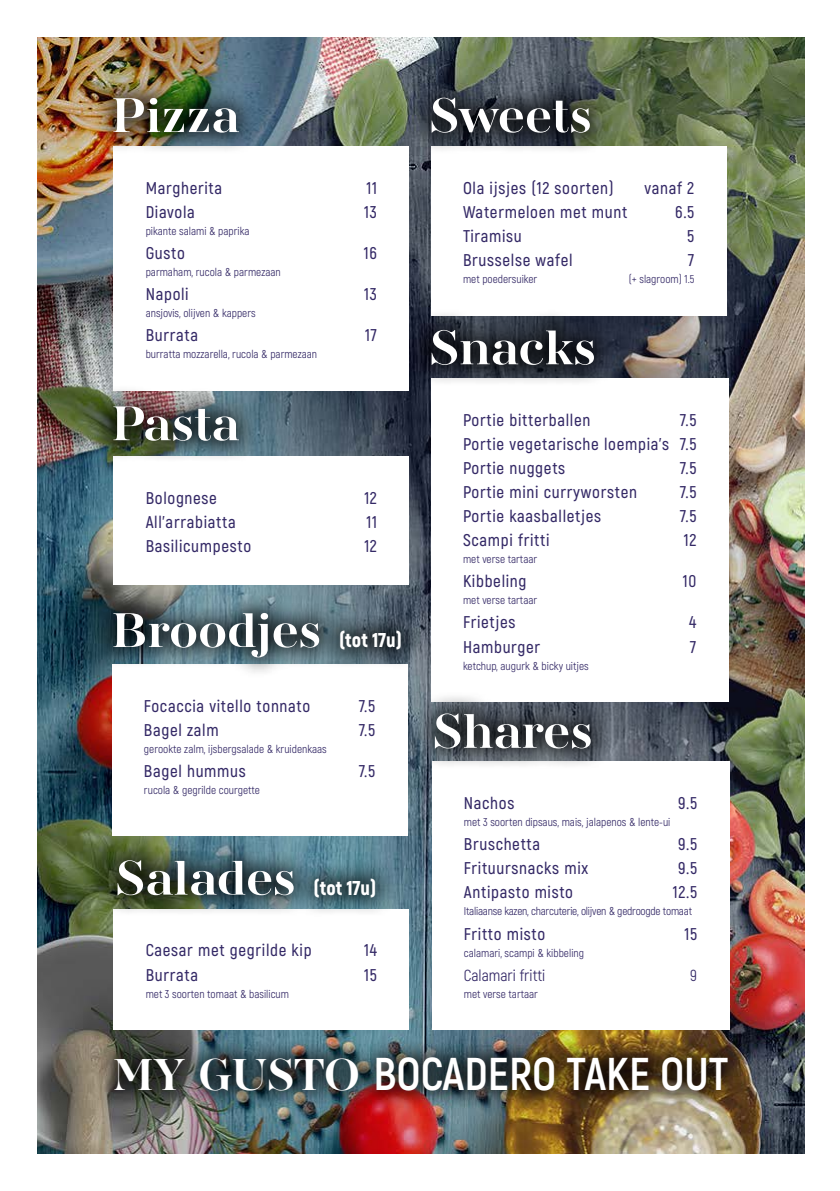
<style>
.page{position:relative;width:840px;height:1191px;background:#fff}
.page>*{position:absolute;margin:0;border:0;box-sizing:border-box;transform-origin:0 0}
.t1{font:700 50px "AW Conqueror Std Didot";color:#fff}
.t2{font:700 46px "Akrobat";color:#fff}
.t3{font:900 20px "Akrobat";color:#fff}
.t4{font:600 17px/24.2px "Akrobat";letter-spacing:.04em;color:#342966;text-align:justify}
.t5{font:16px "Akrobat";color:#342966}
.t6{font:11.4px "Akrobat";color:#342966}
.t7{font:11.4px "Akrobat";letter-spacing:-.02em;color:#342966}
.s1{font-family:"AW Conqueror Std Didot"}
</style>
<div class="page">
<img style="left:38px;top:38px;width:766px;height:1115px">
<div style="left:113px;top:146px;width:296px;height:244px;background:#fff"></div>
<div style="left:113px;top:456px;width:296px;height:128px;background:#fff"></div>
<div style="left:112px;top:664px;width:295px;height:171px;background:#fff"></div>
<div style="left:113px;top:908px;width:296px;height:121px;background:#fff"></div>
<div style="left:430px;top:146px;width:296px;height:169px;background:#fff"></div>
<div style="left:430px;top:378px;width:298px;height:323px;background:#fff"></div>
<div style="left:431px;top:761px;width:298px;height:268px;background:#fff"></div>
<div style="left:92px;top:76px;width:168px;height:79px;background:#000;opacity:.71"></div>
<div style="left:92px;top:384px;width:168px;height:79px;background:#000;opacity:.71"></div>
<div style="left:95px;top:1036px;width:652px;height:74px;background:#000;opacity:.71"></div>
<div style="left:409px;top:75px;width:203px;height:80px;background:#000;opacity:.71"></div>
<div style="left:409px;top:307px;width:207px;height:80px;background:#000;opacity:.71"></div>
<div style="left:412px;top:691px;width:200px;height:80px;background:#000;opacity:.71"></div>
<div style="left:95px;top:837px;width:302px;height:81px;background:#000;opacity:.71"></div>
<div style="left:92px;top:590px;width:331px;height:88px;background:#000;opacity:.71"></div>
<h1 class="t1" style="left:112px;top:90px;width:129px">Pizza</h1>
<p class="t4" style="left:146px;top:176px;width:78px">Margherita</p>
<p class="t4" style="left:366px;top:176px;width:12px">11</p>
<p class="t4" style="left:146px;top:200px;width:51px">Diavola</p>
<p class="t4" style="left:364px;top:200px;width:14px">13</p>
<p class="t6" style="left:146px;top:224px;width:105px">pikante salami &amp; paprika</p>
<p class="t4" style="left:146px;top:241px;width:41px">Gusto</p>
<p class="t4" style="left:364px;top:241px;width:15px">16</p>
<p class="t6" style="left:146px;top:265px;width:136px">parmaham, rucola &amp; parmezaan</p>
<p class="t4" style="left:146px;top:282px;width:45px">Napoli</p>
<p class="t4" style="left:364px;top:282px;width:14px">13</p>
<p class="t6" style="left:146px;top:306px;width:111px">ansjovis, olijven &amp; kappers</p>
<p class="t4" style="left:146px;top:323px;width:54px">Burrata</p>
<p class="t4" style="left:365px;top:323px;width:13px">17</p>
<p class="t6" style="left:146px;top:347px;width:173px">burratta mozzarella, rucola &amp; parmezaan</p>
<h1 class="t1" style="left:112px;top:398px;width:129px">Pasta</h1>
<p class="t4" style="left:146px;top:486px;width:73px">Bolognese</p>
<p class="t4" style="left:364px;top:486px;width:14px">12</p>
<p class="t4" style="left:146px;top:510px;width:91px">All’arrabiatta</p>
<p class="t4" style="left:366px;top:510px;width:12px">11</p>
<p class="t4" style="left:146px;top:534px;width:107px">Basilicumpesto</p>
<p class="t4" style="left:364px;top:534px;width:14px">12</p>
<h1 class="t1" style="left:112px;top:605px;width:211px">Broodjes</h1>
<p class="t3" style="left:339px;top:627px;width:64px">(tot 17u)</p>
<p class="t4" style="left:144px;top:693px;width:168px">Focaccia vitello tonnato</p>
<p class="t4" style="left:359px;top:693px;width:18px">7.5</p>
<p class="t4" style="left:144px;top:717px;width:76px">Bagel zalm</p>
<p class="t4" style="left:359px;top:717px;width:18px">7.5</p>
<p class="t6" style="left:144px;top:742px;width:184px">gerookte zalm, ijsbergsalade &amp; kruidenkaas</p>
<p class="t4" style="left:144px;top:759px;width:103px">Bagel hummus</p>
<p class="t4" style="left:359px;top:759px;width:18px">7.5</p>
<p class="t6" style="left:144px;top:783px;width:117px">rucola &amp; gegrilde courgette</p>
<h1 class="t1" style="left:113px;top:853px;width:184px">Salades</h1>
<p class="t3" style="left:313px;top:874px;width:64px">(tot 17u)</p>
<p class="t4" style="left:146px;top:938px;width:167px">Caesar met gegrilde kip</p>
<p class="t4" style="left:364px;top:938px;width:14px">14</p>
<p class="t4" style="left:146px;top:962px;width:54px">Burrata</p>
<p class="t4" style="left:364px;top:962px;width:14px">15</p>
<p class="t6" style="left:146px;top:986px;width:145px">met 3 soorten tomaat &amp; basilicum</p>
<h1 class="t1" style="left:427px;top:90px;width:166px">Sweets</h1>
<p class="t4" style="left:463px;top:176px;width:152px">Ola ijsjes (12 soorten)</p>
<p class="t4" style="left:644px;top:176px;width:51px">vanaf 2</p>
<p class="t4" style="left:463px;top:200px;width:166px">Watermeloen met munt</p>
<p class="t4" style="left:674px;top:200px;width:21px">6.5</p>
<p class="t4" style="left:463px;top:224px;width:60px">Tiramisu</p>
<p class="t4" style="left:686px;top:224px;width:9px">5</p>
<p class="t4" style="left:463px;top:248px;width:111px">Brusselse wafel</p>
<p class="t4" style="left:687px;top:248px;width:8px">7</p>
<p class="t6" style="left:463px;top:272px;width:76px">met poedersuiker</p>
<p class="t6" style="left:628px;top:272px;width:67px">(+ slagroom) 1.5</p>
<h1 class="t1" style="left:427px;top:322px;width:170px">Snacks</h1>
<p class="t4" style="left:463px;top:407px;width:129px">Portie bitterballen</p>
<p class="t4" style="left:463px;top:407px;width:235px;text-indent:217px">7.5<br>Portie vegetarische loempia’s 7.5<br>Portie nuggets</p>
<p class="t4" style="left:680px;top:456px;width:18px">7.5</p>
<p class="t4" style="left:463px;top:480px;width:175px">Portie mini curryworsten</p>
<p class="t4" style="left:680px;top:480px;width:18px">7.5</p>
<p class="t4" style="left:463px;top:504px;width:139px">Portie kaasballetjes</p>
<p class="t4" style="left:680px;top:504px;width:18px">7.5</p>
<p class="t4" style="left:463px;top:528px;width:88px">Scampi fritti</p>
<p class="t4" style="left:683px;top:528px;width:14px">12</p>
<p class="t6" style="left:463px;top:552px;width:76px">met verse tartaar</p>
<p class="t4" style="left:463px;top:569px;width:65px">Kibbeling</p>
<p class="t4" style="left:682px;top:569px;width:15px">10</p>
<p class="t6" style="left:463px;top:593px;width:76px">met verse tartaar</p>
<p class="t4" style="left:463px;top:610px;width:54px">Frietjes</p>
<p class="t4" style="left:688px;top:610px;width:9px">4</p>
<p class="t4" style="left:463px;top:634px;width:79px">Hamburger</p>
<p class="t4" style="left:689px;top:634px;width:8px">7</p>
<p class="t6" style="left:463px;top:659px;width:127px">ketchup, augurk &amp; bicky uitjes</p>
<h1 class="t1" style="left:430px;top:706px;width:164px">Shares</h1>
<p class="t4" style="left:463px;top:791px;width:52px">Nachos</p>
<p class="t4" style="left:677px;top:791px;width:21px">9.5</p>
<p class="t6" style="left:463px;top:815px;width:208px">met 3 soorten dipsaus, mais, jalapenos &amp; lente-ui</p>
<p class="t4" style="left:463px;top:832px;width:78px">Bruschetta</p>
<p class="t4" style="left:677px;top:832px;width:21px">9.5</p>
<p class="t4" style="left:463px;top:856px;width:126px">Frituursnacks mix</p>
<p class="t4" style="left:677px;top:856px;width:21px">9.5</p>
<p class="t4" style="left:463px;top:880px;width:111px">Antipasto misto</p>
<p class="t4" style="left:672px;top:880px;width:26px">12.5</p>
<p class="t7" style="left:463px;top:904px;width:229px">Italiaanse kazen, charcuterie, olijven &amp; gedroogde tomaat</p>
<p class="t4" style="left:463px;top:921px;width:83px">Fritto misto</p>
<p class="t4" style="left:684px;top:921px;width:14px">15</p>
<p class="t6" style="left:463px;top:945px;width:122px">calamari, scampi &amp; kibbeling</p>
<p class="t5" style="left:463px;top:965px;width:83px">Calamari fritti</p>
<p class="t5" style="left:690px;top:965px;width:8px">9</p>
<p class="t6" style="left:463px;top:986px;width:76px">met verse tartaar</p>
<h2 class="t2" style="left:113px;top:1044px;width:616px"><span class="s1">MY GUSTO</span> BOCADERO TAKE OUT</h2>
</div>
